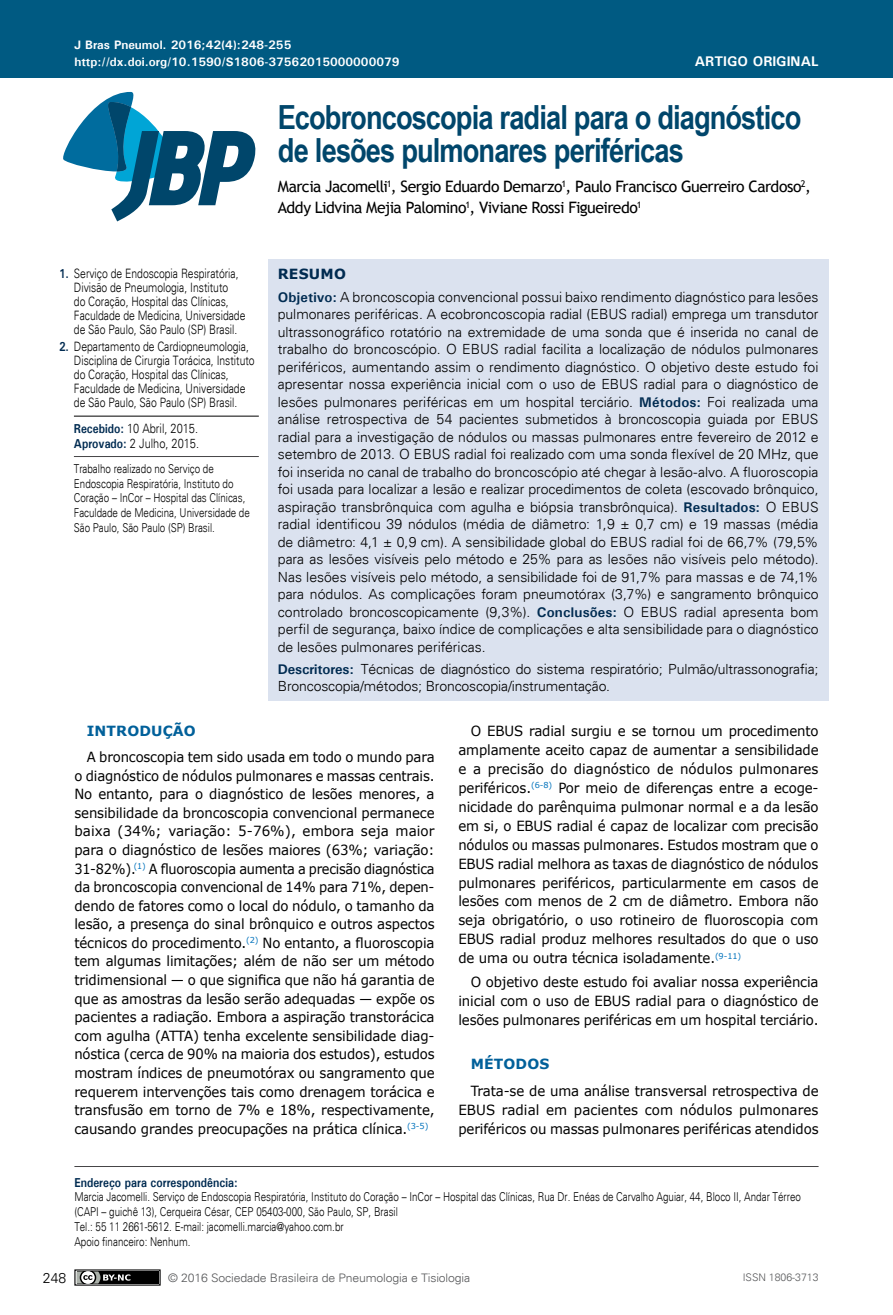
<style>
.page{position:relative;width:893px;height:1315px;background:#fff}
.page>*{position:absolute;margin:0;border:0;box-sizing:border-box;transform-origin:0 0}
.t1{font:700 33.25px/33.2px "Arial Narrow";letter-spacing:-.025em;color:#00466b}
.t2{font:15.75px/21px "Trebuchet MS";letter-spacing:-.035em;color:#000}
.t3{font:300 14px/17.5px "Univers";letter-spacing:-.01em;color:#000;text-align:justify}
.t4{font:14px/18.6px "Verdana";letter-spacing:-.01em;color:#000;text-align:justify;scale:.94 1}
.t5{font:14px/18.9px "Verdana";letter-spacing:-.01em;color:#000;text-align:justify;scale:.95 1}
.t6{font:700 14px "Verdana";letter-spacing:.01em;color:#01609a}
.t7{font:700 14px "Univers";color:#fff}
.t8{font:700 14px "Verdana";letter-spacing:.015em;color:#002b51}
.t9{font:300 12.95px/14px "Univers";color:#000;scale:.8 1}
.t10{font:300 12.95px/14.9px "Univers";color:#000;scale:.85 1}
.t11{font:700 12.95px "Univers";color:#002b51;scale:.85 1}
.t12{font:300 12.25px/14.7px "Univers";color:#000;scale:.8 1}
.t13{font:700 12.25px "Univers";color:#fff}
.t14{font:300 11.72px "Univers";letter-spacing:-.01em;color:#58595b;scale:1.04 1}
.t15{font:300 10.5px "Univers";color:#58595b}
.s1{font-weight:700;color:#002b51}
</style>
<div class="page">
<svg style="left:63px;top:91px;width:193px;height:130px"></svg>
<div style="left:75px;top:1270px;width:85px;height:15px;background:#000"></div>
<div style="left:74px;top:1269px;width:87px;height:16px;border:1px solid #000"></div>
<svg style="left:74px;top:1269px;width:56px;height:17px"></svg>
<div style="left:0;top:0;width:893px;height:78px;background:#005a82"></div>
<div style="left:268px;top:259px;width:560px;height:441px;background:#dbe2ef"></div>
<hr style="left:74px;top:1166px;width:745px;height:1px;background:#464547">
<hr style="left:74px;top:416px;width:185px;height:1px;background:#000">
<hr style="left:74px;top:456px;width:185px;height:1px;background:#464547">
<p class="t13" style="left:74px;top:38px;width:218px">J Bras Pneumol. 2016;42(4):248-255</p>
<p class="t13" style="left:74px;top:54px;width:327px">http://dx.doi.org/10.1590/S1806-37562015000000079</p>
<p class="t7" style="left:695px;top:52px;width:125px">ARTIGO ORIGINAL</p>
<p class="t9" style="left:74px;top:266px;width:216px;text-indent:-15px"><span class="s1">1.</span> Serviço de Endoscopia Respiratória, Divisão de Pneumologia, Instituto<br>do Coração, Hospital das Clínicas, Faculdade de Medicina, Universidade de São Paulo, São Paulo (SP) Brasil.</p>
<p class="t9" style="left:74px;top:339px;width:227px;text-indent:-15px"><span class="s1">2.</span> Departamento de Cardiopneumologia, Disciplina de Cirurgia Torácica, Instituto do Coração, Hospital das Clínicas, Faculdade de Medicina, Universidade de São Paulo, São Paulo (SP) Brasil.</p>
<p class="t10" style="left:74px;top:421px;width:149px"><span class="s1">Recebido:</span> 10 Abril, 2015.<br><span class="s1">Aprovado:</span> 2 Julho, 2015.</p>
<p class="t12" style="left:74px;top:461px;width:221px">Trabalho realizado no Serviço de Endoscopia Respiratória, Instituto do Coração – InCor – Hospital das Clínicas, Faculdade de Medicina, Universidade de São Paulo, São Paulo (SP) Brasil.</p>
<h1 class="t1" style="left:278px;top:99px;width:525px">Ecobroncoscopia radial para o diagnóstico de lesões pulmonares periféricas</h1>
<p class="t2" style="left:278px;top:176px;width:535px">Marcia Jacomelli<sup>1</sup>, Sergio Eduardo Demarzo<sup>1</sup>, Paulo Francisco Guerreiro Cardoso<sup>2</sup>,<br>Addy Lidvina Mejia Palomino<sup>1</sup>, Viviane Rossi Figueiredo<sup>1</sup></p>
<p class="t8" style="left:278px;top:264px;width:70px">RESUMO</p>
<p class="t3" style="left:278px;top:288px;width:542px"><span class="s1">Objetivo:</span> A broncoscopia convencional possui baixo rendimento diagnóstico para lesões pulmonares periféricas. A ecobroncoscopia radial (EBUS radial) emprega um transdutor ultrassonográfico rotatório na extremidade de uma sonda que é inserida no canal de trabalho do broncoscópio. O EBUS radial facilita a localização de nódulos pulmonares periféricos, aumentando assim o rendimento diagnóstico. O objetivo deste estudo foi apresentar nossa experiência inicial com o uso de EBUS radial para o diagnóstico de lesões pulmonares periféricas em um hospital terciário. <span class="s1">Métodos:</span> Foi realizada uma análise retrospectiva de 54 pacientes submetidos à broncoscopia guiada por EBUS radial para a investigação de nódulos ou massas pulmonares entre fevereiro de 2012 e setembro de 2013. O EBUS radial foi realizado com uma sonda flexível de 20 MHz, que foi inserida no canal de trabalho do broncoscópio até chegar à lesão-alvo. A fluoroscopia foi usada para localizar a lesão e realizar procedimentos de coleta (escovado brônquico, aspiração transbrônquica com agulha e biópsia transbrônquica). <span class="s1">Resultados:</span> O EBUS radial identificou 39 nódulos (média de diâmetro: 1,9 ± 0,7 cm) e 19 massas (média de diâmetro: 4,1 ± 0,9 cm). A sensibilidade global do EBUS radial foi de 66,7% (79,5% para as lesões visíveis pelo método e 25% para as lesões não visíveis pelo método).<br>Nas lesões visíveis pelo método, a sensibilidade foi de 91,7% para massas e de 74,1% para nódulos. As complicações foram pneumotórax (3,7%) e sangramento brônquico controlado broncoscopicamente (9,3%). <span class="s1">Conclusões:</span> O EBUS radial apresenta bom perfil de segurança, baixo índice de complicações e alta sensibilidade para o diagnóstico de lesões pulmonares periféricas.</p>
<p class="t3" style="left:278px;top:660px;width:542px;line-height:16.8px"><span class="s1">Descritores:</span> Técnicas de diagnóstico do sistema respiratório; Pulmão/ultrassonografia;<br>Broncoscopia/métodos; Broncoscopia/instrumentação.</p>
<p class="t6" style="left:87px;top:721px;width:111px">INTRODUÇÃO</p>
<p class="t4" style="left:74px;top:747px;width:385px;text-indent:12px">A broncoscopia tem sido usada em todo o mundo para o diagnóstico de nódulos pulmonares e massas centrais.<br>No entanto, para o diagnóstico de lesões menores, a sensibilidade da broncoscopia convencional permanece baixa (34%; variação: 5-76%), embora seja maior para o diagnóstico de lesões maiores (63%; variação:<br>31-82%).<sup>(1)</sup> A fluoroscopia aumenta a precisão diagnóstica da broncoscopia convencional de 14% para 71%, depen&shy;dendo de fatores como o local do nódulo, o tamanho da lesão, a presença do sinal brônquico e outros aspectos técnicos do procedimento.<sup>(2)</sup> No entanto, a fluoroscopia tem algumas limitações; além de não ser um método tridimensional — o que significa que não há garantia de que as amostras da lesão serão adequadas — expõe os pacientes a radiação. Embora a aspiração transtorácica com agulha (ATTA) tenha excelente sensibilidade diag&shy;nóstica (cerca de 90% na maioria dos estudos), estudos mostram índices de pneumotórax ou sangramento que requerem intervenções tais como drenagem torácica e transfusão em torno de 7% e 18%, respectivamente, causando grandes preocupações na prática clínica.<sup>(3-5)</sup></p>
<p class="t5" style="left:458px;top:721px;width:381px;text-indent:12px">O EBUS radial surgiu e se tornou um procedimento amplamente aceito capaz de aumentar a sensibilidade e a precisão do diagnóstico de nódulos pulmonares periféricos.<sup>(6-8)</sup> Por meio de diferenças entre a ecoge&shy;nicidade do parênquima pulmonar normal e a da lesão em si, o EBUS radial é capaz de localizar com precisão nódulos ou massas pulmonares. Estudos mostram que o EBUS radial melhora as taxas de diagnóstico de nódulos pulmonares periféricos, particularmente em casos de lesões com menos de 2 cm de diâmetro. Embora não seja obrigatório, o uso rotineiro de fluoroscopia com EBUS radial produz melhores resultados do que o uso de uma ou outra técnica isoladamente.<sup>(9-11)</sup></p>
<p class="t5" style="left:458px;top:972px;width:381px;text-indent:12px">O objetivo deste estudo foi avaliar nossa experiência inicial com o uso de EBUS radial para o diagnóstico de lesões pulmonares periféricas em um hospital terciário.</p>
<p class="t6" style="left:471px;top:1054px;width:80px">MÉTODOS</p>
<p class="t5" style="left:458px;top:1081px;width:381px;text-indent:12px">Trata-se de uma análise transversal retrospectiva de EBUS radial em pacientes com nódulos pulmonares periféricos ou massas pulmonares periféricas atendidos</p>
<p class="t11" style="left:74px;top:1174px;width:194px">Endereço para correspondência:</p>
<p class="t12" style="left:74px;top:1189px;width:910px">Marcia Jacomelli. Serviço de Endoscopia Respiratória, Instituto do Coração – InCor – Hospital das Clínicas, Rua Dr. Enéas de Carvalho Aguiar, 44, Bloco II, Andar Térreo (CAPI – guichê 13), Cerqueira César, CEP 05403-000, São Paulo, SP, Brasil<br>Tel.: 55 11 2661-5612. E-mail: jacomelli.marcia@yahoo.com.br<br>Apoio financeiro: Nenhum.</p>
<p class="t3" style="left:43px;top:1269px;width:25px">248</p>
<p class="t14" style="left:168px;top:1270px;width:292px">© 2016 Sociedade Brasileira de Pneumologia e Tisiologia</p>
<p class="t15" style="left:743px;top:1271px;width:77px">ISSN 1806-3713</p>
</div>
